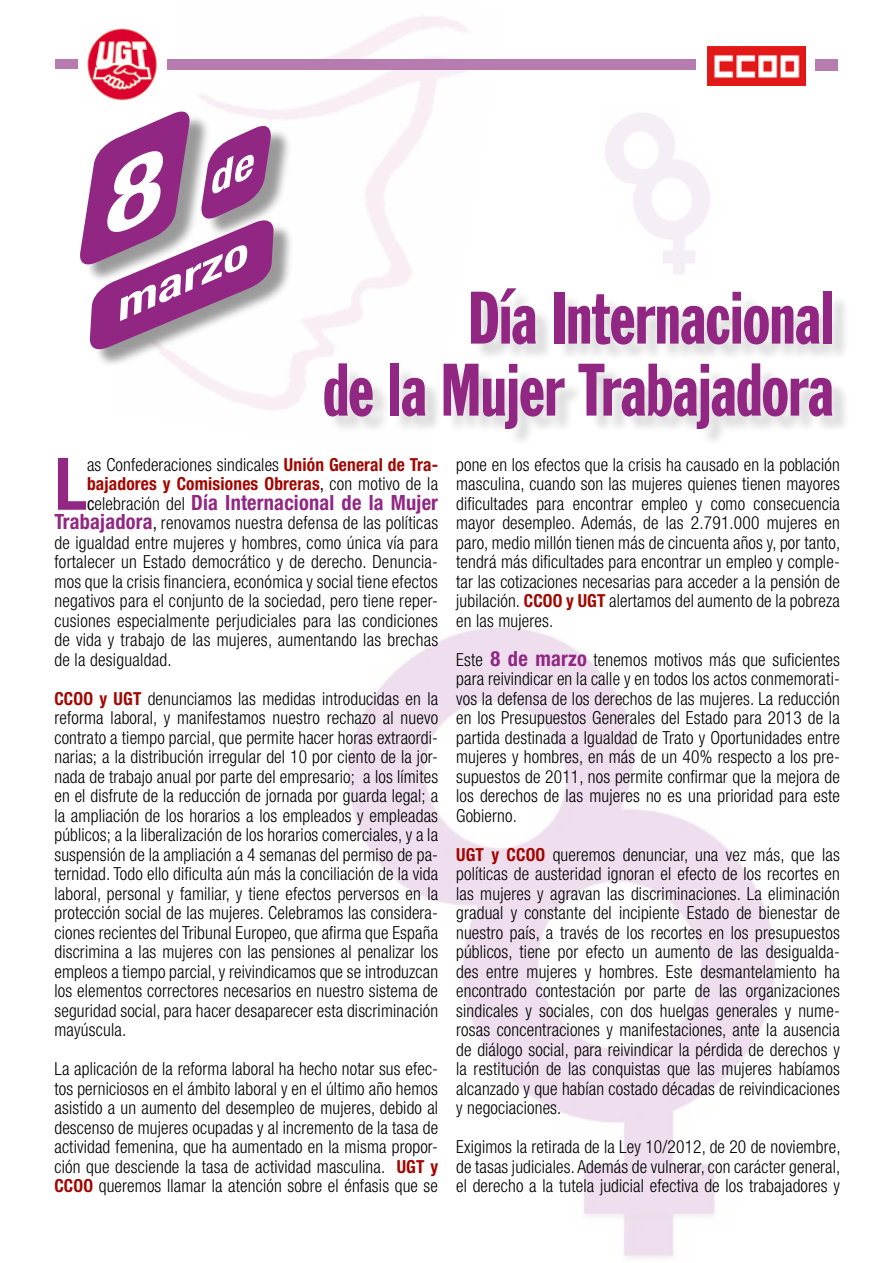
<style>
.page{position:relative;width:893px;height:1263px;background:#fff}
.page>*{position:absolute;margin:0;border:0;box-sizing:border-box;transform-origin:0 0}
.t1{font:extra-condensed 73.5px/72px "Franklin Gothic BT";letter-spacing:-.02em;color:#912783;text-align:right}
.t2{font:700 condensed 72.6px "Helvetica Neue";color:#912783}
.t3{font:italic 700 condensed 37.5px "Helvetica Neue";color:#fff;scale:1.53 1}
.t4{font:700 condensed 21px "Helvetica Neue";letter-spacing:.01em;color:#912783}
.t5{font:300 condensed 18px/19.5px "Helvetica Neue";letter-spacing:.01em;color:#000;text-align:justify}
.t6{font:700 condensed 18px/19.5px "Helvetica Neue";letter-spacing:.01em;color:#a20600}
.s1{font-weight:300;color:#000}
.s2{font-weight:400;color:#000}
.s3{font-weight:400;font-size:18px;color:#000}
.s4{font-weight:300;font-size:18px;color:#000}
.s5{font-weight:700;font-size:21px;color:#912783}
.s6{font-weight:400}
.s7{font-weight:700;color:#a20600}
</style>
<div class="page">
<img style="left:348px;top:627px;width:427px;height:631px">
<div style="left:204px;top:127px;width:89px;height:112px;background:#000;opacity:.4"></div>
<div style="left:93px;top:221px;width:203px;height:148px;background:#000;opacity:.4"></div>
<div style="left:325px;top:289px;width:527px;height:160px;background:#000;opacity:.15"></div>
<img style="left:87px;top:28px;width:70px;height:73px">
<img style="left:708px;top:47px;width:98px;height:38px">
<div style="left:815px;top:60px;width:22px;height:11px;background:#b67baf"></div>
<div style="left:167px;top:60px;width:529px;height:10px;background:#b67baf"></div>
<div style="left:55px;top:60px;width:23px;height:9px;background:#b67baf"></div>
<svg style="left:80px;top:104px;width:195px;height:256px"></svg>
<h3 class="t3" style="left:103px;top:290px;width:95px;rotate:-24deg">marzo</h3>
<h1 class="t1" style="left:323px;top:282px;width:513px">Día Internacional<br>de la Mujer Trabajadora</h1>
<h2 class="t2" style="left:54px;top:440px;width:34px">L</h2>
<p class="t6" style="left:87px;top:454px;width:353px"><span class="s1">as Confederaciones sindicales</span> Unión General de Tra&shy;bajadores y Comisiones Obreras<span class="s2">,</span> <span class="s1">con motivo de la</span></p>
<p class="t4" style="left:87px;top:490px;width:353px"><span class="s3">c</span><span class="s4">elebración del</span> Día Internacional de la Mujer</p>
<p class="t5" style="left:54px;top:513px;width:385px"><span class="s5">Trabajadora</span><span class="s6">,</span> renovamos nuestra defensa de las políticas de igualdad entre mujeres y hombres, como única vía para fortalecer un Estado democrático y de derecho. Denuncia&shy;mos que la crisis financiera, económica y social tiene efectos negativos para el conjunto de la sociedad, pero tiene reper&shy;cusiones especialmente perjudiciales para las condiciones de vida y trabajo de las mujeres, aumentando las brechas de la desigualdad.</p>
<p class="t5" style="left:54px;top:688px;width:385px"><span class="s7">CCOO y UGT</span> denunciamos las medidas introducidas en la reforma laboral, y manifestamos nuestro rechazo al nuevo contrato a tiempo parcial, que permite hacer horas extraordi&shy;narias; a la distribución irregular del 10 por ciento de la jor&shy;nada de trabajo anual por parte del empresario; a los límites en el disfrute de la reducción de jornada por guarda legal; a la ampliación de los horarios a los empleados y empleadas públicos; a la liberalización de los horarios comerciales, y a la suspensión de la ampliación a 4 semanas del permiso de pa&shy;ternidad. Todo ello dificulta aún más la conciliación de la vida laboral, personal y familiar, y tiene efectos perversos en la protección social de las mujeres. Celebramos las considera&shy;ciones recientes del Tribunal Europeo, que afirma que España discrimina a las mujeres con las pensiones al penalizar los empleos a tiempo parcial, y reivindicamos que se introduzcan los elementos correctores necesarios en nuestro sistema de seguridad social, para hacer desaparecer esta discriminación mayúscula.</p>
<p class="t5" style="left:54px;top:1059px;width:385px">La aplicación de la reforma laboral ha hecho notar sus efec&shy;tos perniciosos en el ámbito laboral y en el último año hemos asistido a un aumento del desempleo de mujeres, debido al descenso de mujeres ocupadas y al incremento de la tasa de actividad femenina, que ha aumentado en la misma propor&shy;ción que desciende la tasa de actividad masculina. <span class="s7">UGT y CCOO</span> queremos llamar la atención sobre el énfasis que se</p>
<p class="t5" style="left:456px;top:454px;width:386px">pone en los efectos que la crisis ha causado en la población masculina, cuando son las mujeres quienes tienen mayores dificultades para encontrar empleo y como consecuencia mayor desempleo. Además, de las 2.791.000 mujeres en paro, medio millón tienen más de cincuenta años y, por tanto, tendrá más dificultades para encontrar un empleo y comple&shy;tar las cotizaciones necesarias para acceder a la pensión de jubilación. <span class="s7">CCOO y UGT</span> alertamos del aumento de la pobreza en las mujeres.</p>
<p class="t5" style="left:456px;top:649px;width:385px">Este <span class="s5">8 de marzo</span> tenemos motivos más que suficientes para reivindicar en la calle y en todos los actos conmemorati&shy;vos la defensa de los derechos de las mujeres. La reducción en los Presupuestos Generales del Estado para 2013 de la partida destinada a Igualdad de Trato y Oportunidades entre mujeres y hombres, en más de un 40% respecto a los pre&shy;supuestos de 2011, nos permite confirmar que la mejora de los derechos de las mujeres no es una prioridad para este Gobierno.</p>
<p class="t5" style="left:456px;top:844px;width:385px"><span class="s7">UGT y CCOO</span> queremos denunciar, una vez más, que las políticas de austeridad ignoran el efecto de los recortes en las mujeres y agravan las discriminaciones. La eliminación gradual y constante del incipiente Estado de bienestar de nuestro país, a través de los recortes en los presupuestos públicos, tiene por efecto un aumento de las desigualda&shy;des entre mujeres y hombres. Este desmantelamiento ha encontrado contestación por parte de las organizaciones sindicales y sociales, con dos huelgas generales y nume&shy;rosas concentraciones y manifestaciones, ante la ausencia de diálogo social, para reivindicar la pérdida de derechos y la restitución de las conquistas que las mujeres habíamos alcanzado y que habían costado décadas de reivindicaciones y negociaciones.</p>
<p class="t5" style="left:456px;top:1137px;width:386px">Exigimos la retirada de la Ley 10/2012, de 20 de noviembre, de tasas judiciales. Además de vulnerar, con carácter general, el derecho a la tutela judicial efectiva de los trabajadores y</p>
</div>
